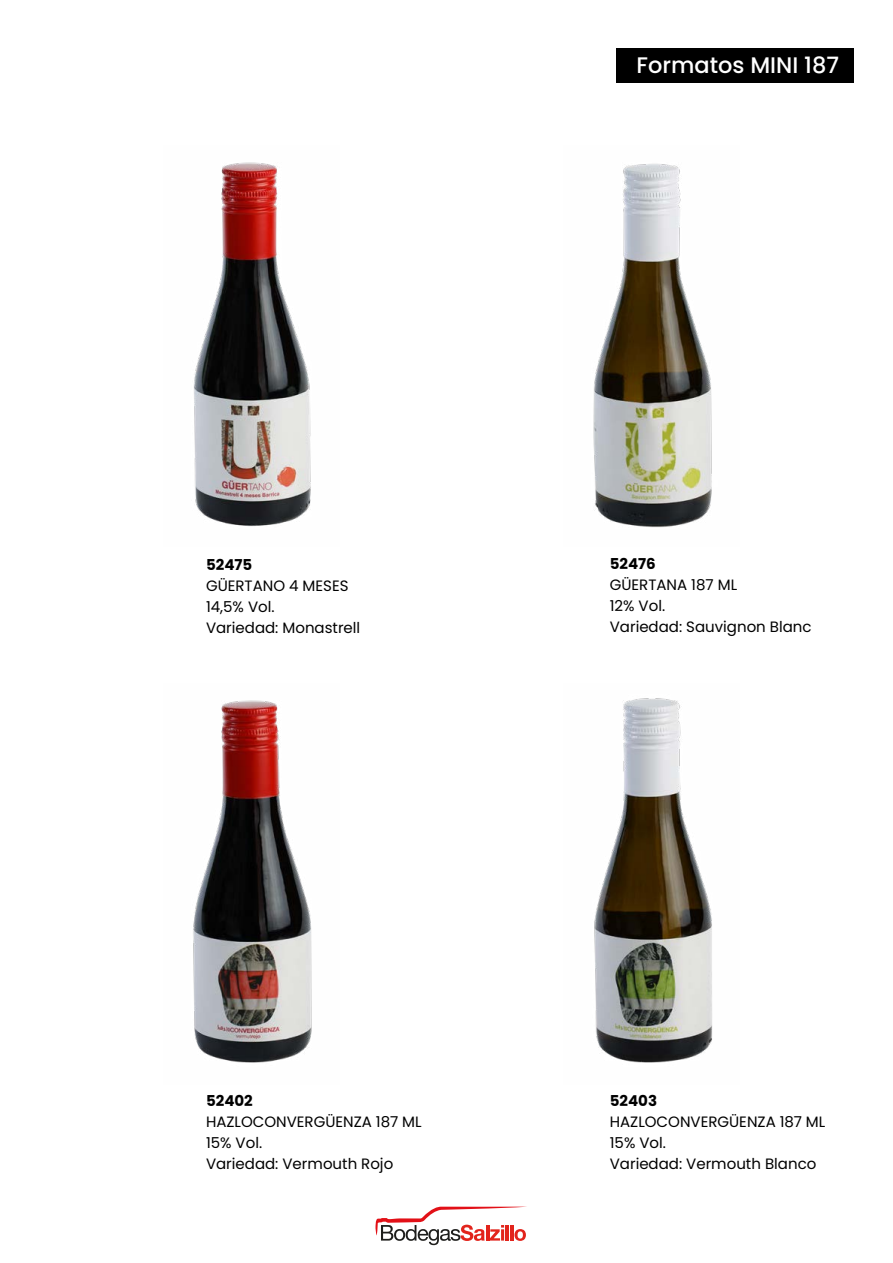
<style>
.page{position:relative;width:893px;height:1263px;background:#fff}
.page>*{position:absolute;margin:0;border:0;box-sizing:border-box;transform-origin:0 0}
.t1{font:500 22.5px "Poppins Latin";color:#fff}
.t2{font:15px/21px "Poppins Latin";color:#000}
.t3{font:700 15px "Poppins Latin";color:#000}
</style>
<div class="page">
<svg style="left:375px;top:1206px;width:152px;height:39px"></svg>
<div style="left:617px;top:48px;width:237px;height:35px;background:#000"></div>
<img style="left:193px;top:700px;width:119px;height:363px">
<img style="left:594px;top:698px;width:119px;height:365px">
<img style="left:194px;top:162px;width:117px;height:364px">
<img style="left:593px;top:163px;width:119px;height:365px">
<h1 class="t1" style="left:636px;top:51px;width:204px">Formatos MINI 187</h1>
<p class="t3" style="left:206px;top:555px;width:48px">52475</p>
<p class="t2" style="left:206px;top:575px;width:156px">GÜERTANO 4 MESES<br>14,5% Vol.<br>Variedad: Monastrell</p>
<p class="t3" style="left:206px;top:1090px;width:48px">52402</p>
<p class="t2" style="left:206px;top:1111px;width:217px">HAZLOCONVERGÜENZA 187 ML<br>15% Vol.<br>Variedad: Vermouth Rojo</p>
<p class="t3" style="left:610px;top:553px;width:48px">52476</p>
<p class="t2" style="left:610px;top:574px;width:203px">GÜERTANA 187 ML<br>12% Vol.<br>Variedad: Sauvignon Blanc</p>
<p class="t3" style="left:610px;top:1090px;width:49px">52403</p>
<p class="t2" style="left:610px;top:1111px;width:217px">HAZLOCONVERGÜENZA 187 ML<br>15% Vol.<br>Variedad: Vermouth Blanco</p>
</div>
